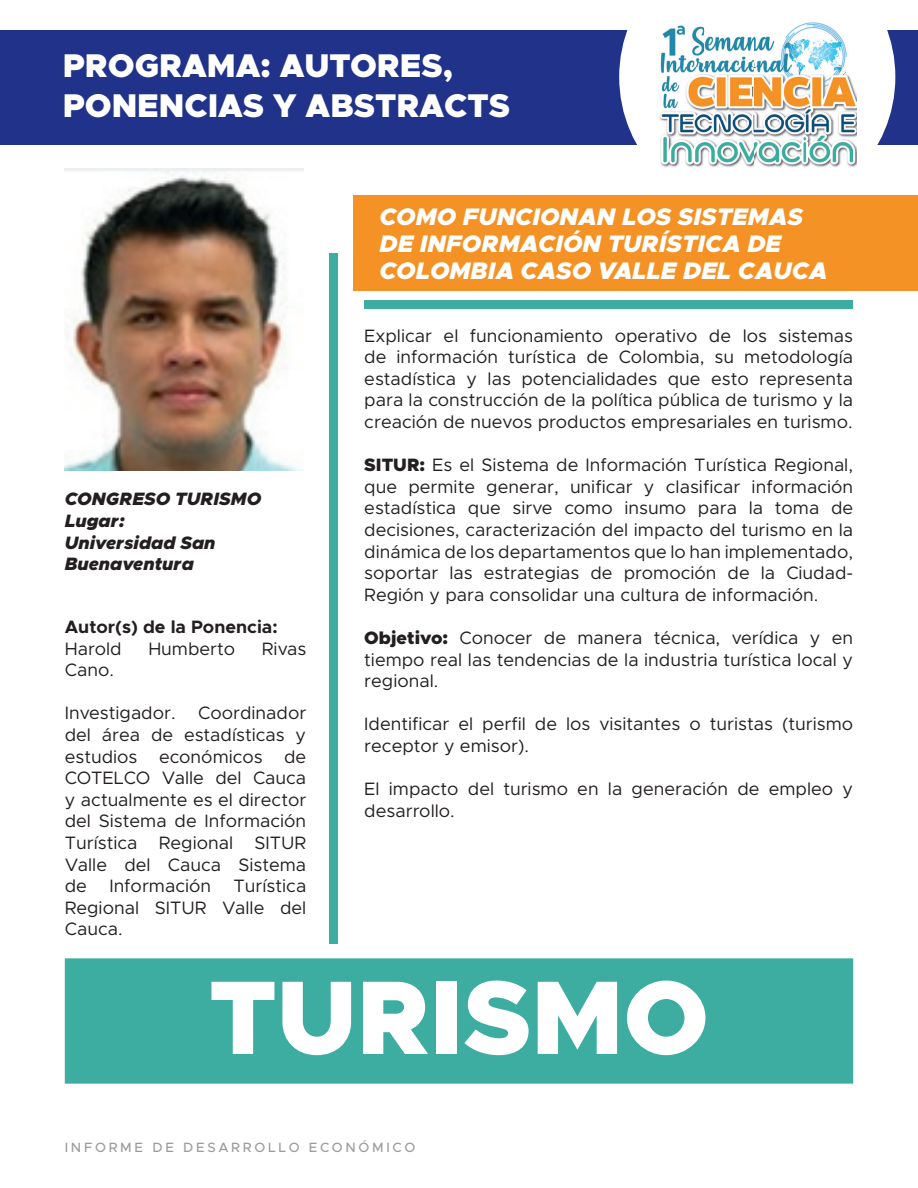
<style>
.page{position:relative;width:918px;height:1188px;background:#fff}
.page>*{position:absolute;margin:0;border:0;box-sizing:border-box;transform-origin:0 0}
.t1{font:900 105px "Metropolis";color:#fff}
.t2{font:900 33px/39.6px "Metropolis";color:#fff}
.t3{font:italic 900 24px/27px "Metropolis";color:#fff}
.t4{font:18px/21.6px "Metropolis";color:#231f20;text-align:justify}
.t5{font:italic 900 18px/21.6px "Metropolis";color:#231f20}
.t6{font:700 18px "Metropolis";color:#231f20}
.t7{font:500 13.5px "Metropolis";letter-spacing:.2em;color:#9a9c9e}
.s1{font-weight:900}
</style>
<div class="page">
<div style="left:0;top:30px;width:918px;height:115px;background:#203289"></div>
<svg style="left:619px;top:30px;width:276px;height:166px"></svg>
<img style="left:653px;top:22px;width:204px;height:151px">
<img style="left:65px;top:169px;width:239px;height:302px">
<div style="left:364px;top:301px;width:488px;height:8px;background:#3cada0"></div>
<div style="left:329px;top:253px;width:9px;height:690px;background:#3cada0"></div>
<div style="left:65px;top:958px;width:788px;height:126px;background:#3cada0;border:2px solid #3cada0"></div>
<div style="left:353px;top:196px;width:565px;height:95px;background:#f59225"></div>
<h2 class="t2" style="left:63px;top:46px;width:449px">PROGRAMA: AUTORES,<br>PONENCIAS Y ABSTRACTS</h2>
<p class="t5" style="left:65px;top:488px;width:198px">CONGRESO TURISMO<br>Lugar:<br>Universidad San<br>Buenaventura</p>
<p class="t6" style="left:65px;top:615px;width:214px">Autor(s) de la Ponencia:</p>
<p class="t4" style="left:65px;top:638px;width:58px">Harold</p>
<p class="t4" style="left:148px;top:638px;width:88px">Humberto</p>
<p class="t4" style="left:262px;top:638px;width:46px">Rivas</p>
<p class="t4" style="left:65px;top:659px;width:51px">Cano.</p>
<p class="t4" style="left:65px;top:702px;width:243px">Investigador. Coordinador del área de estadísticas y estudios económicos de COTELCO Valle del Cauca y actualmente es el director del Sistema de Información Turística Regional SITUR Valle del Cauca Sistema de Información Turística Regional SITUR Valle del Cauca.</p>
<h3 class="t3" style="left:379px;top:203px;width:449px">COMO FUNCIONAN LOS SISTEMAS<br>DE INFORMACIÓN TURÍSTICA DE<br>COLOMBIA CASO VALLE DEL CAUCA</h3>
<p class="t4" style="left:364px;top:324px;width:490px">Explicar el funcionamiento operativo de los sistemas de información turística de Colombia, su metodología estadística y las potencialidades que esto representa para la construcción de la política pública de turismo y la creación de nuevos productos empresariales en turismo.</p>
<p class="t4" style="left:364px;top:454px;width:490px"><span class="s1">SITUR:</span> Es el Sistema de Información Turística Regional, que permite generar, unificar y clasificar información estadística que sirve como insumo para la toma de decisiones, caracterización del impacto del turismo en la dinámica de los departamentos que lo han implementado, soportar las estrategias de promoción de la Ciudad-Región y para consolidar una cultura de información.</p>
<p class="t4" style="left:364px;top:627px;width:490px"><span class="s1">Objetivo:</span> Conocer de manera técnica, verídica y en tiempo real las tendencias de la industria turística local y regional.</p>
<p class="t4" style="left:364px;top:713px;width:490px">Identificar el perfil de los visitantes o turistas (turismo receptor y emisor).</p>
<p class="t4" style="left:364px;top:778px;width:490px">El impacto del turismo en la generación de empleo y desarrollo.</p>
<h1 class="t1" style="left:209px;top:950px;width:501px">TURISMO</h1>
<p class="t7" style="left:65px;top:1139px;width:352px">INFORME DE DESARROLLO ECONÓMICO</p>
</div>
